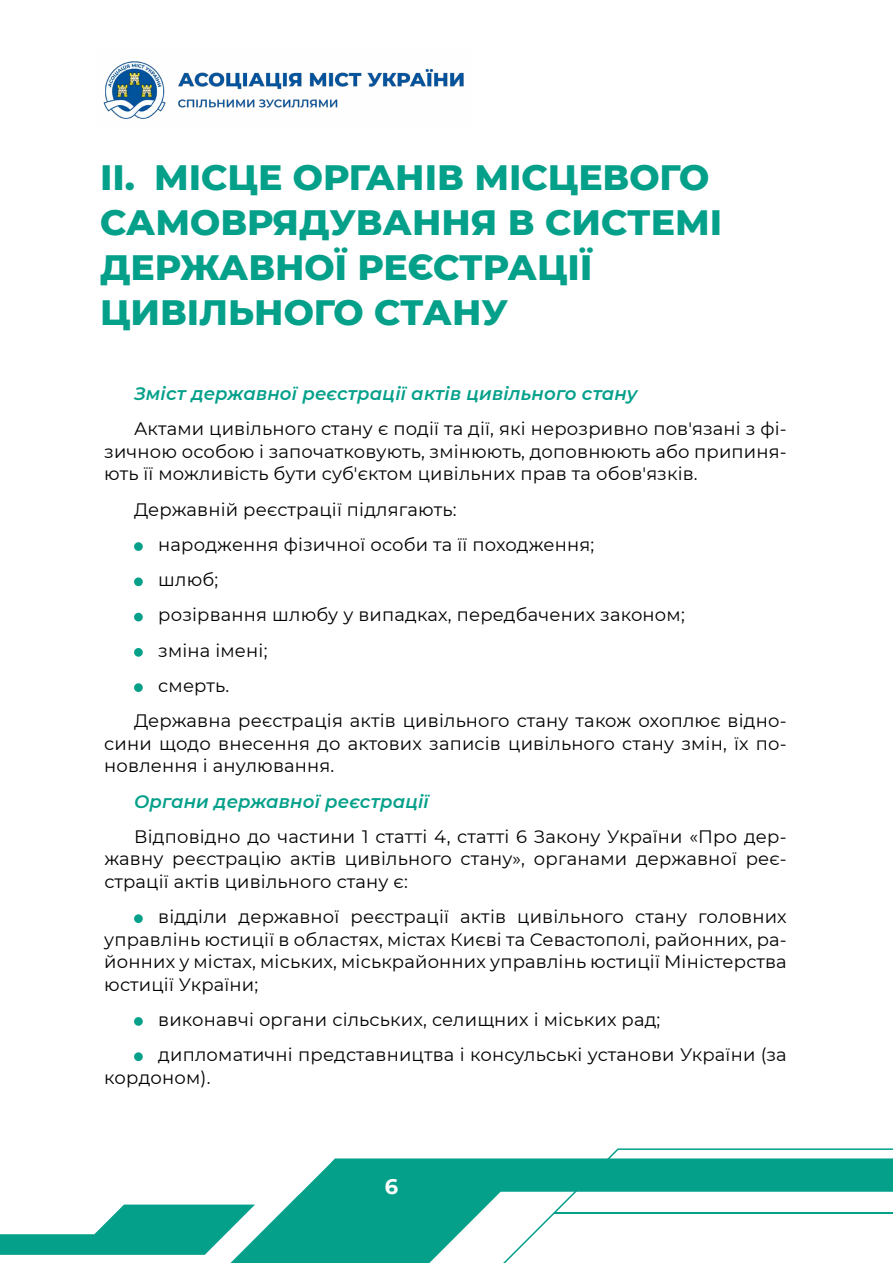
<style>
.page{position:relative;width:893px;height:1263px;background:#fff}
.page>*{position:absolute;margin:0;border:0;box-sizing:border-box;transform-origin:0 0}
.t1{font:800 36px/45px "Montserrat";color:#04a08a}
.t2{font:700 21px "Montserrat";color:#fff}
.t3{font:18px/22.5px "Montserrat";letter-spacing:.01em;color:#000;text-align:justify}
.t4{font:italic 600 18px "Montserrat";letter-spacing:.01em;color:#04a08a}
</style>
<div class="page">
<img style="left:103px;top:61px;width:361px;height:58px">
<svg style="left:0;top:1148px;width:893px;height:115px"></svg>
<hr style="left:555px;top:1212px;width:338px;height:1px;background:#04a08a">
<img style="left:214px;top:1148px;width:117px;height:46px">
<div style="left:134px;top:542px;width:9px;height:9px;background:#04a08a;border-radius:50%"></div>
<div style="left:134px;top:577px;width:9px;height:9px;background:#04a08a;border-radius:50%"></div>
<div style="left:134px;top:613px;width:9px;height:8px;background:#04a08a;border-radius:50%"></div>
<div style="left:134px;top:648px;width:9px;height:9px;background:#04a08a;border-radius:50%"></div>
<div style="left:134px;top:683px;width:9px;height:9px;background:#04a08a;border-radius:50%"></div>
<div style="left:134px;top:914px;width:9px;height:9px;background:#04a08a;border-radius:50%"></div>
<div style="left:134px;top:1017px;width:9px;height:9px;background:#04a08a;border-radius:50%"></div>
<div style="left:134px;top:1052px;width:9px;height:9px;background:#04a08a;border-radius:50%"></div>
<h1 class="t1" style="left:100px;top:153px;width:624px">ІІ. МІСЦЕ ОРГАНІВ МІСЦЕВОГО<br>САМОВРЯДУВАННЯ В СИСТЕМІ<br>ДЕРЖАВНОЇ РЕЄСТРАЦІЇ<br>ЦИВІЛЬНОГО СТАНУ</h1>
<p class="t4" style="left:134px;top:381px;width:505px">Зміст державної реєстрації актів цивільного стану</p>
<p class="t3" style="left:104px;top:417px;width:684px;text-indent:30px">Актами цивільного стану є події та дії, які нерозривно пов'язані з фі&shy;зичною особою і започатковують, змінюють, доповнюють або припиня&shy;ють її можливість бути суб'єктом цивільних прав та обов'язків.</p>
<p class="t3" style="left:134px;top:497px;width:324px">Державній реєстрації підлягають:</p>
<p class="t3" style="left:158px;top:533px;width:438px">народження фізичної особи та її походження;</p>
<p class="t3" style="left:158px;top:568px;width:62px">шлюб;</p>
<p class="t3" style="left:158px;top:603px;width:528px">розірвання шлюбу у випадках, передбачених законом;</p>
<p class="t3" style="left:158px;top:638px;width:111px">зміна імені;</p>
<p class="t3" style="left:158px;top:674px;width:72px">смерть.</p>
<p class="t3" style="left:134px;top:709px;width:654px">Державна реєстрація актів цивільного стану також охоплює відно-</p>
<p class="t3" style="left:104px;top:731px;width:684px">сини щодо внесення до актових записів цивільного стану змін, їх по&shy;новлення і анулювання.</p>
<p class="t4" style="left:134px;top:788px;width:296px">Органи державної реєстрації</p>
<p class="t3" style="left:104px;top:824px;width:684px;text-indent:30px">Відповідно до частини 1 статті 4, статті 6 Закону України «Про дер&shy;жавну реєстрацію актів цивільного стану», органами державної реє&shy;страції актів цивільного стану є:</p>
<p class="t3" style="left:104px;top:905px;width:684px;text-indent:54px">відділи державної реєстрації актів цивільного стану головних управлінь юстиції в областях, містах Києві та Севастополі, районних, ра&shy;йонних у містах, міських, міськрайонних управлінь юстиції Міністерства юстиції України;</p>
<p class="t3" style="left:158px;top:1001px;width:630px;line-height:35.2px">виконавчі органи сільських, селищних і міських рад; дипломатичні представництва і консульські установи України (за</p>
<p class="t3" style="left:104px;top:1065px;width:108px">кордоном).</p>
<p class="t2" style="left:385px;top:1171px;width:15px">6</p>
</div>
